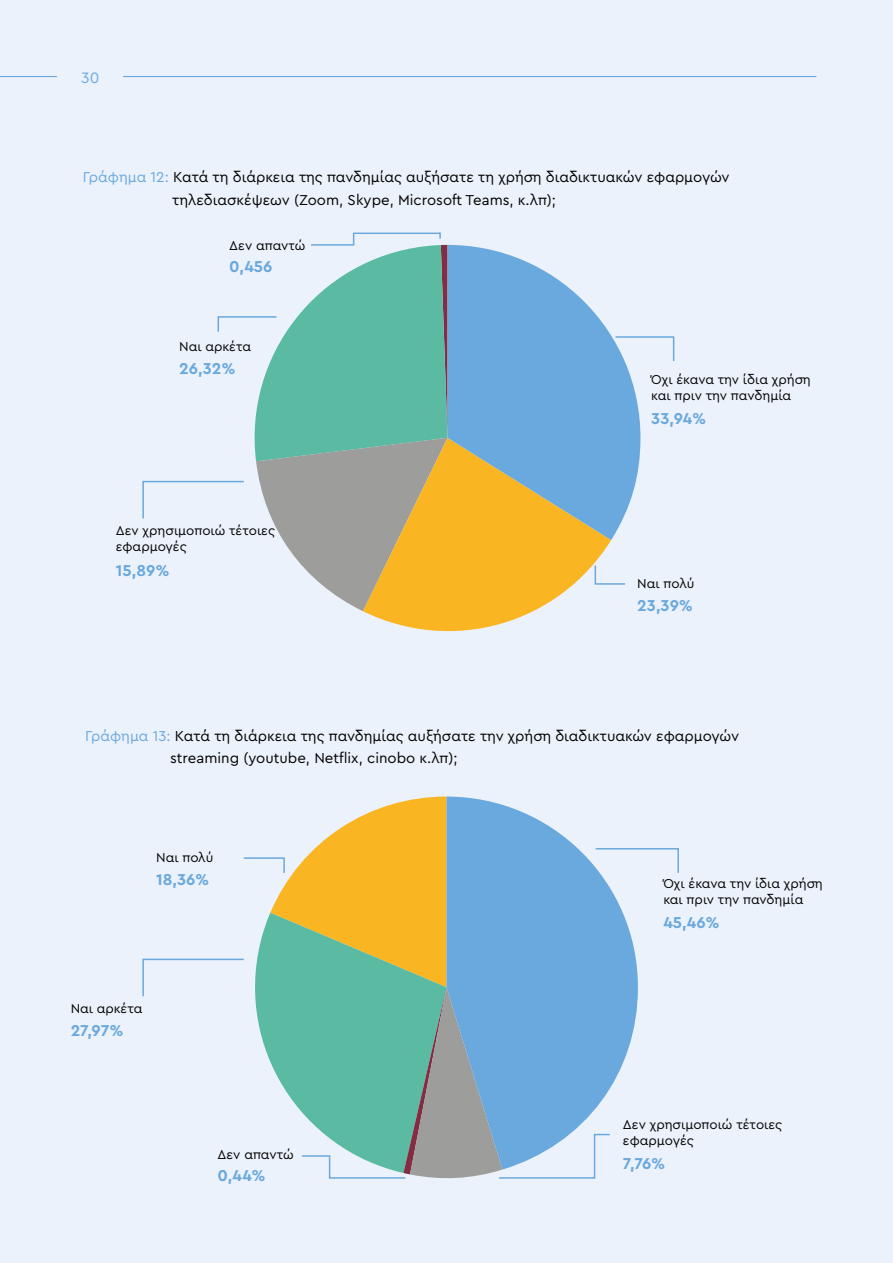
<style>
.page{position:relative;width:893px;height:1263px;background:#ecf2fb}
.page>*{position:absolute;margin:0;border:0;box-sizing:border-box;transform-origin:0 0}
.t1{font:700 16.5px "Cera Pro";color:#6aa9dd}
.t2{font:15.75px "Cera Pro";color:#6aa9dd}
.t3{font:15px/22.5px "Cera Pro";color:#000}
.t4{font:13.5px/16.2px "Cera Pro";color:#000}
.s1{color:#6aa9dd}
</style>
<div class="page">
<svg style="left:640px;top:336px;width:35px;height:26px"></svg>
<svg style="left:611px;top:583px;width:15px;height:2px"></svg>
<svg style="left:363px;top:540px;width:248px;height:92px;fill:#fab522"></svg>
<svg style="left:448px;top:245px;width:192px;height:295px;fill:#6aa9dd"></svg>
<svg style="left:142px;top:796px;width:537px;height:383px"></svg>
<svg style="left:142px;top:232px;width:306px;height:379px"></svg>
<hr style="left:0;top:76px;width:816px;height:1px;background:#6aa9dd">
<div style="left:57px;top:44px;width:66px;height:66px;background:#ecf2fb"></div>
<p class="t2" style="left:81px;top:68px;width:20px">30</p>
<p class="t3" style="left:172px;top:165px;width:559px;text-indent:-89px"><span class="s1">Γράφημα 12:</span> Κατά τη διάρκεια της πανδημίας αυξήσατε τη χρήση διαδικτυακών εφαρμογών τηλεδιασκέψεων (Zoom, Skype, Microsoft Teams, κ.λπ);</p>
<p class="t4" style="left:229px;top:236px;width:78px">Δεν απαντώ</p>
<p class="t1" style="left:229px;top:255px;width:45px">0,456</p>
<p class="t4" style="left:179px;top:338px;width:73px">Ναι αρκέτα</p>
<p class="t1" style="left:179px;top:358px;width:58px">26,32%</p>
<p class="t4" style="left:116px;top:522px;width:161px">Δεν χρησιμοποιώ τέτοιες εφαρμογές</p>
<p class="t1" style="left:116px;top:559px;width:55px">15,89%</p>
<p class="t4" style="left:651px;top:371px;width:161px">Όχι έκανα την ίδια χρήση και πριν την πανδημία</p>
<p class="t1" style="left:651px;top:407px;width:56px">33,94%</p>
<p class="t4" style="left:637px;top:575px;width:59px">Ναι πολύ</p>
<p class="t1" style="left:637px;top:594px;width:57px">23,39%</p>
<p class="t3" style="left:170px;top:724px;width:571px;text-indent:-85px"><span class="s1">Γράφημα 13:</span> Κατά τη διάρκεια της πανδημίας αυξήσατε την χρήση διαδικτυακών εφαρμογών streaming (youtube, Netflix, cinobo κ.λπ);</p>
<p class="t4" style="left:156px;top:849px;width:59px">Ναι πολύ</p>
<p class="t1" style="left:156px;top:869px;width:55px">18,36%</p>
<p class="t4" style="left:71px;top:1000px;width:73px">Ναι αρκέτα</p>
<p class="t1" style="left:71px;top:1020px;width:54px">27,97%</p>
<p class="t4" style="left:218px;top:1146px;width:78px">Δεν απαντώ</p>
<p class="t1" style="left:218px;top:1165px;width:50px">0,44%</p>
<p class="t4" style="left:663px;top:874px;width:161px">Όχι έκανα την ίδια χρήση και πριν την πανδημία</p>
<p class="t1" style="left:663px;top:911px;width:58px">45,46%</p>
<p class="t4" style="left:623px;top:1115px;width:161px">Δεν χρησιμοποιώ τέτοιες εφαρμογές</p>
<p class="t1" style="left:623px;top:1153px;width:44px">7,76%</p>
</div>
